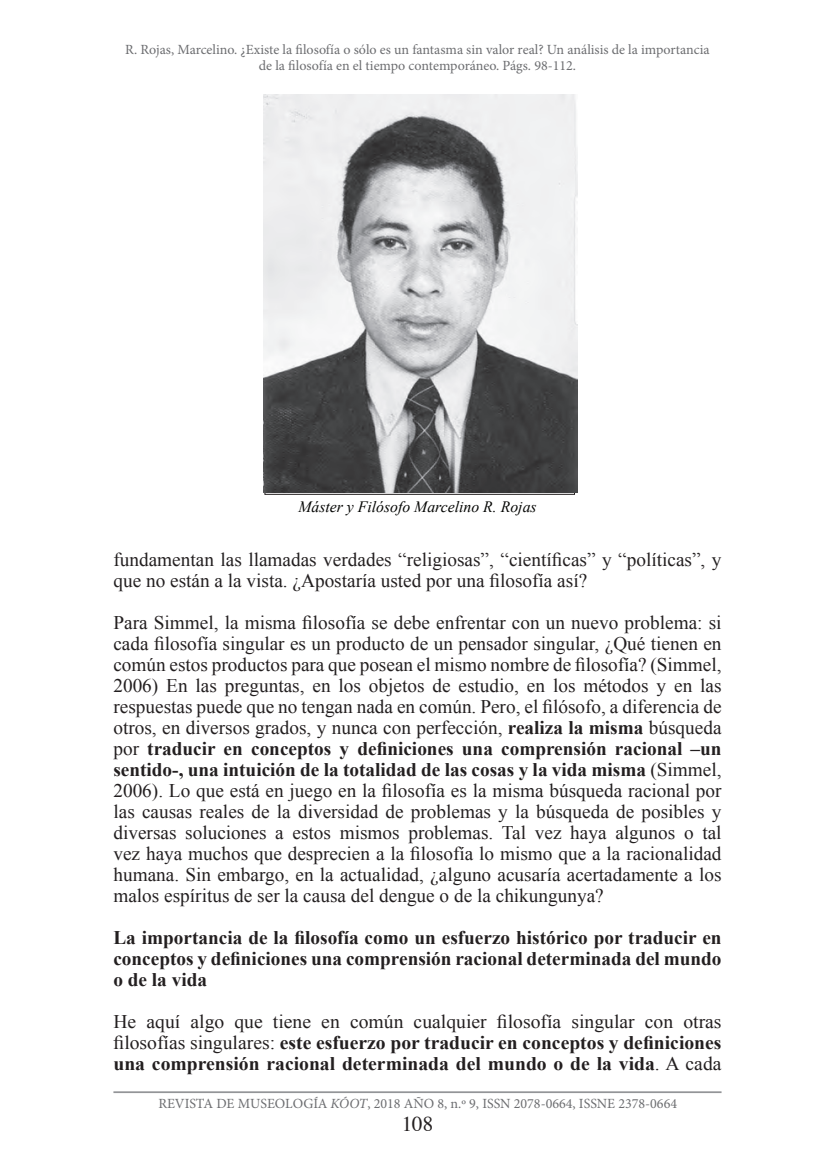
<style>
.page{position:relative;width:835px;height:1166px;background:#fff}
.page>*{position:absolute;margin:0;border:0;box-sizing:border-box;transform-origin:0 0}
.t1{font:21px "Times";color:#231f20}
.t2{font:19.25px/21px "Times New Roman";color:#231f20}
.t3{font:700 19.25px/21px "Times New Roman";color:#231f20;text-align:justify}
.t4{font:italic 15.75px "Times New Roman";color:#040503}
.t5{font:14px/16.8px "Minion Pro";color:#6c6d70;text-align:center}
.s1{font-weight:700}
.s2{font-weight:400}
.s3{font-style:italic}
</style>
<div class="page">
<hr style="left:113px;top:1091px;width:608px;height:2px;background:#939598">
<img style="left:264px;top:94px;width:313px;height:398px">
<p class="t5" style="left:125px;top:41px;width:586px">R. Rojas, Marcelino. ¿Existe la filosofía o sólo es un fantasma sin valor real? Un análisis de la importancia de la filosofía en el tiempo contemporáneo. Págs. 98-112.</p>
<p class="t4" style="left:298px;top:498px;width:240px">Máster y Filósofo Marcelino R. Rojas</p>
<p class="t2" style="left:113px;top:549px;width:609px">fundamentan las llamadas verdades “religiosas”, “científicas” y “políticas”, y que no están a la vista. ¿Apostaría usted por una filosofía así?</p>
<p class="t2" style="left:113px;top:612px;width:610px;text-align:justify">Para Simmel, la misma filosofía se debe enfrentar con un nuevo problema: si cada filosofía singular es un producto de un pensador singular, ¿Qué tienen en común estos productos para que posean el mismo nombre de filosofía? (Simmel, 2006) En las preguntas, en los objetos de estudio, en los métodos y en las respuestas puede que no tengan nada en común. Pero, el filósofo, a diferencia de otros, en diversos grados, y nunca con perfección, <span class="s1">realiza la misma</span> búsqueda por <span class="s1">traducir en conceptos y definiciones una comprensión racional –un sentido-, una intuición de la totalidad de las cosas y la vida misma</span> (Simmel, 2006). Lo que está en juego en la filosofía es la misma búsqueda racional por las causas reales de la diversidad de problemas y la búsqueda de posibles y diversas soluciones a estos mismos problemas. Tal vez haya algunos o tal vez haya muchos que desprecien a la filosofía lo mismo que a la racionalidad humana. Sin embargo, en la actualidad, ¿alguno acusaría acertadamente a los malos espíritus de ser la causa del dengue o de la chikungunya?</p>
<p class="t3" style="left:113px;top:927px;width:609px">La importancia de la filosofía como un esfuerzo histórico por traducir en conceptos y definiciones una comprensión racional determinada del mundo o de la vida</p>
<p class="t3" style="left:113px;top:1011px;width:609px"><span class="s2">He aquí algo que tiene en común cualquier filosofía singular con otras filosofías singulares:</span> este esfuerzo por traducir en conceptos y definiciones una comprensión racional determinada del mundo o de la vida<span class="s2">. A cada</span></p>
<p class="t5" style="left:158px;top:1094px;width:520px">REVISTA DE MUSEOLOGÍA <span class="s3">KÓOT</span>, 2018 AÑO 8, n.º 9, ISSN 2078-0664, ISSNE 2378-0664</p>
<p class="t1" style="left:402px;top:1110px;width:33px">108</p>
</div>
